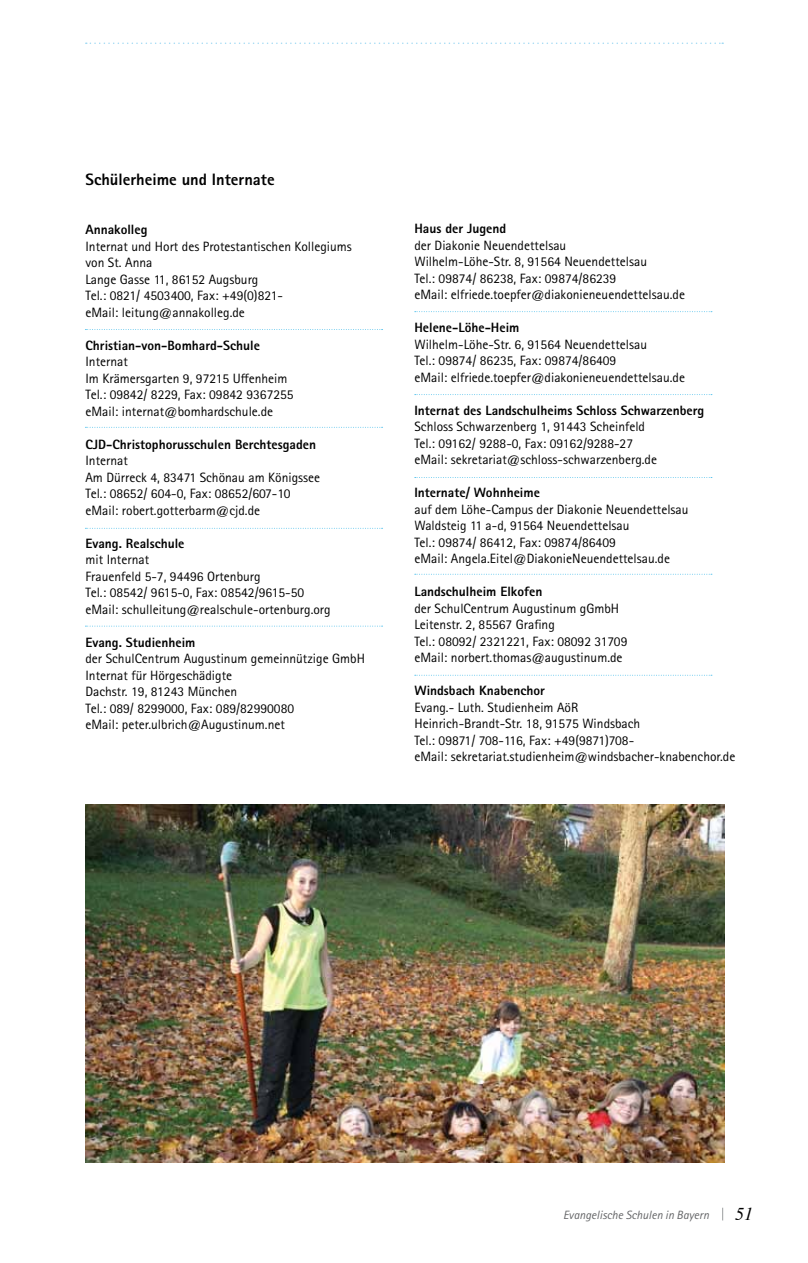
<style>
.page{position:relative;width:808px;height:1263px;background:#fff}
.page>*{position:absolute;margin:0;border:0;box-sizing:border-box;transform-origin:0 0}
.t1{font:italic 18px "Times";color:#000}
.t2{font:800 16.5px "Rotis Sans Serif Pro";color:#000}
.t3{font:13.5px/16.5px "Rotis Sans Serif Pro";color:#000}
.t4{font:800 13.5px "Rotis Sans Serif Pro";color:#000}
.t5{font:italic 12px "Rotis Sans Serif";color:#646567}
</style>
<div class="page">
<svg style="left:722px;top:1208px;width:1px;height:12px"></svg>
<svg style="left:85px;top:329px;width:298px;height:1px"></svg>
<svg style="left:85px;top:427px;width:298px;height:1px"></svg>
<svg style="left:85px;top:528px;width:298px;height:1px"></svg>
<svg style="left:85px;top:626px;width:298px;height:1px"></svg>
<svg style="left:415px;top:311px;width:297px;height:1px"></svg>
<svg style="left:415px;top:394px;width:297px;height:1px"></svg>
<svg style="left:415px;top:477px;width:297px;height:1px"></svg>
<svg style="left:415px;top:574px;width:297px;height:1px"></svg>
<svg style="left:415px;top:675px;width:297px;height:1px"></svg>
<svg style="left:86px;top:43px;width:637px;height:1px"></svg>
<img style="left:85px;top:805px;width:639px;height:357px">
<p class="t2" style="left:85px;top:168px;width:191px">Schülerheime und Internate</p>
<p class="t4" style="left:85px;top:221px;width:63px">Annakolleg</p>
<p class="t3" style="left:85px;top:238px;width:268px">Internat und Hort des Protestantischen Kollegiums von St. Anna<br>Lange Gasse 11, 86152 Augsburg<br>Tel.: 0821/ 4503400, Fax: +49(0)821-<br>eMail: leitung@annakolleg.de</p>
<p class="t4" style="left:85px;top:336px;width:176px">Christian-von-Bomhard-Schule</p>
<p class="t3" style="left:85px;top:353px;width:210px">Internat<br>Im Krämersgarten 9, 97215 Uffenheim<br>Tel.: 09842/ 8229, Fax: 09842 9367255 eMail: internat@bomhardschule.de</p>
<p class="t4" style="left:85px;top:435px;width:232px">CJD-Christophorusschulen Berchtesgaden</p>
<p class="t3" style="left:85px;top:452px;width:236px">Internat<br>Am Dürreck 4, 83471 Schönau am Königssee<br>Tel.: 08652/ 604-0, Fax: 08652/607-10 eMail: robert.gotterbarm@cjd.de</p>
<p class="t4" style="left:85px;top:534px;width:100px">Evang. Realschule</p>
<p class="t3" style="left:85px;top:551px;width:247px">mit Internat<br>Frauenfeld 5-7, 94496 Ortenburg<br>Tel.: 08542/ 9615-0, Fax: 08542/9615-50 eMail: schulleitung@realschule-ortenburg.org</p>
<p class="t4" style="left:85px;top:633px;width:112px">Evang. Studienheim</p>
<p class="t3" style="left:85px;top:650px;width:281px">der SchulCentrum Augustinum gemeinnützige GmbH Internat für Hörgeschädigte<br>Dachstr. 19, 81243 München<br>Tel.: 089/ 8299000, Fax: 089/82990080<br>eMail: peter.ulbrich@Augustinum.net</p>
<p class="t4" style="left:414px;top:220px;width:93px">Haus der Jugend</p>
<p class="t3" style="left:414px;top:237px;width:272px">der Diakonie Neuendettelsau<br>Wilhelm-Löhe-Str. 8, 91564 Neuendettelsau<br>Tel.: 09874/ 86238, Fax: 09874/86239<br>eMail: elfriede.toepfer@diakonieneuendettelsau.de</p>
<p class="t4" style="left:414px;top:319px;width:107px">Helene-Löhe-Heim</p>
<p class="t3" style="left:414px;top:336px;width:272px">Wilhelm-Löhe-Str. 6, 91564 Neuendettelsau<br>Tel.: 09874/ 86235, Fax: 09874/86409<br>eMail: elfriede.toepfer@diakonieneuendettelsau.de</p>
<p class="t4" style="left:414px;top:401px;width:291px">Internat des Landschulheims Schloss Schwarzenberg</p>
<p class="t3" style="left:414px;top:418px;width:244px">Schloss Schwarzenberg 1, 91443 Scheinfeld<br>Tel.: 09162/ 9288-0, Fax: 09162/9288-27 eMail: sekretariat@schloss-schwarzenberg.de</p>
<p class="t4" style="left:414px;top:484px;width:127px">Internate/ Wohnheime</p>
<p class="t3" style="left:414px;top:501px;width:276px">auf dem Löhe-Campus der Diakonie Neuendettelsau Waldsteig 11 a-d, 91564 Neuendettelsau<br>Tel.: 09874/ 86412, Fax: 09874/86409<br>eMail: Angela.Eitel@DiakonieNeuendettelsau.de</p>
<p class="t4" style="left:414px;top:583px;width:129px">Landschulheim Elkofen</p>
<p class="t3" style="left:414px;top:600px;width:214px">der SchulCentrum Augustinum gGmbH Leitenstr. 2, 85567 Grafing<br>Tel.: 08092/ 2321221, Fax: 08092 31709 eMail: norbert.thomas@augustinum.de</p>
<p class="t4" style="left:414px;top:682px;width:132px">Windsbach Knabenchor</p>
<p class="t3" style="left:414px;top:699px;width:322px">Evang.- Luth. Studienheim AöR<br>Heinrich-Brandt-Str. 18, 91575 Windsbach<br>Tel.: 09871/ 708-116, Fax: +49(9871)708-<br>eMail: sekretariat.studienheim@windsbacher-knabenchor.de</p>
<p class="t5" style="left:563px;top:1208px;width:147px">Evangelische Schulen in Bayern</p>
<h1 class="t1" style="left:735px;top:1198px;width:19px">51</h1>
</div>
